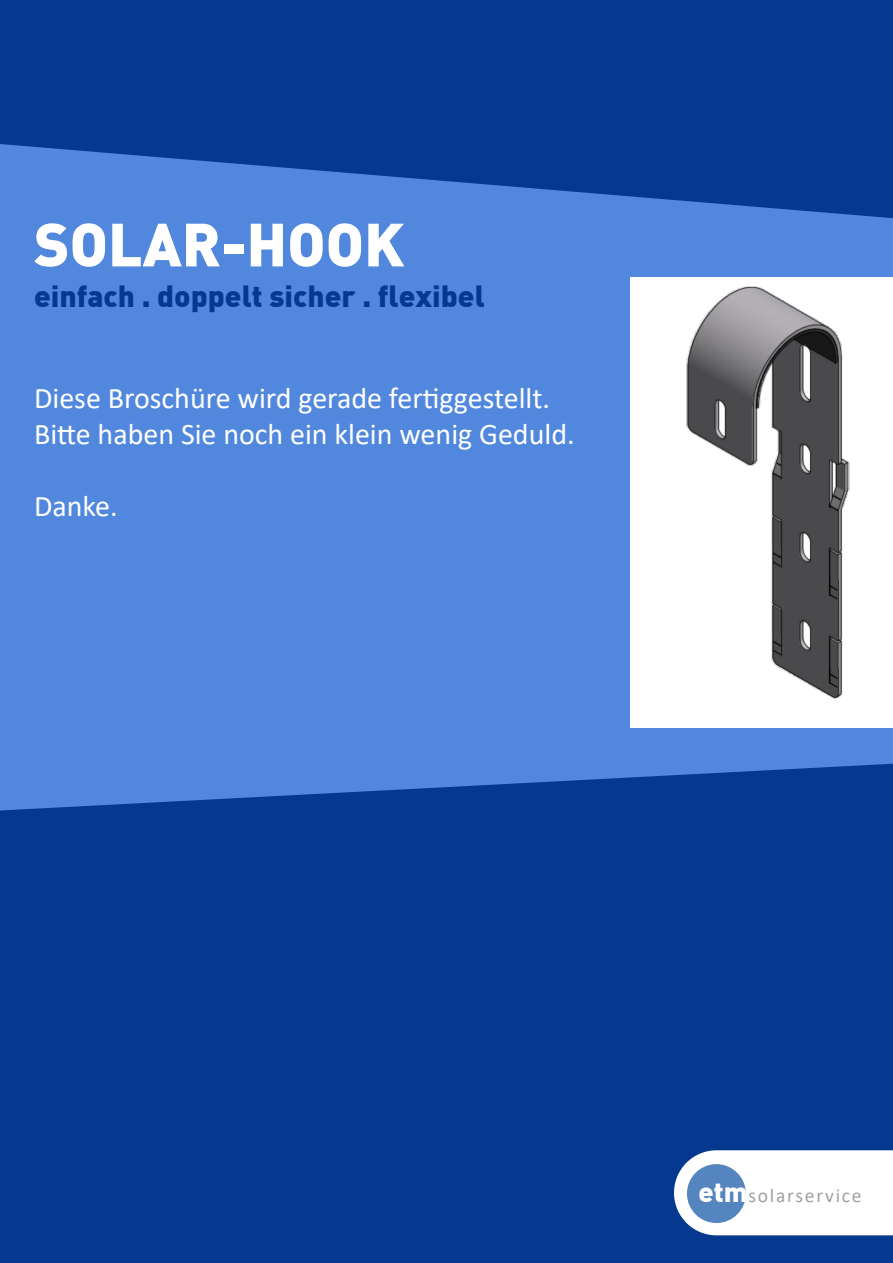
<style>
.page{position:relative;width:893px;height:1263px;background:#5188dd}
.page>*{position:absolute;margin:0;border:0;box-sizing:border-box;transform-origin:0 0}
.t1{font:900 60px "DIN";color:#fff}
.t2{font:30px/36px "Calibri";color:#fff}
.t3{font:900 30px "DIN";color:#04398f}
.t4{font:19.5px "Calibri";letter-spacing:.09em;color:#a2a19e}
.s1{font-family:"DIN";font-weight:900;font-size:27.3px;color:#fff}
</style>
<div class="page">
<svg style="left:0;top:0;width:893px;height:218px;fill:#04398f"></svg>
<div style="left:0;top:764px;width:893px;height:499px;background:#04398f"></div>
<svg style="left:674px;top:1150px;width:219px;height:85px;background:#f1f4f8"></svg>
<div style="left:687px;top:1164px;width:59px;height:59px;background:#5585bf;border-radius:50%"></div>
<div style="left:631px;top:277px;width:262px;height:450px;background:#fff"></div>
<img style="left:686px;top:286px;width:164px;height:413px">
<h1 class="t1" style="left:34px;top:205px;width:372px">SOLAR-HOOK</h1>
<p class="t3" style="left:34px;top:276px;width:452px">einfach . doppelt sicher . flexibel</p>
<p class="t2" style="left:34px;top:379px;width:542px">Diese Broschüre wird gerade fertiggestellt.<br>Bitte haben Sie noch ein klein wenig Geduld.</p>
<p class="t2" style="left:34px;top:487px;width:85px">Danke.</p>
<p class="t4" style="left:698px;top:1182px;width:165px"><span class="s1">etm</span>solarservice</p>
</div>
